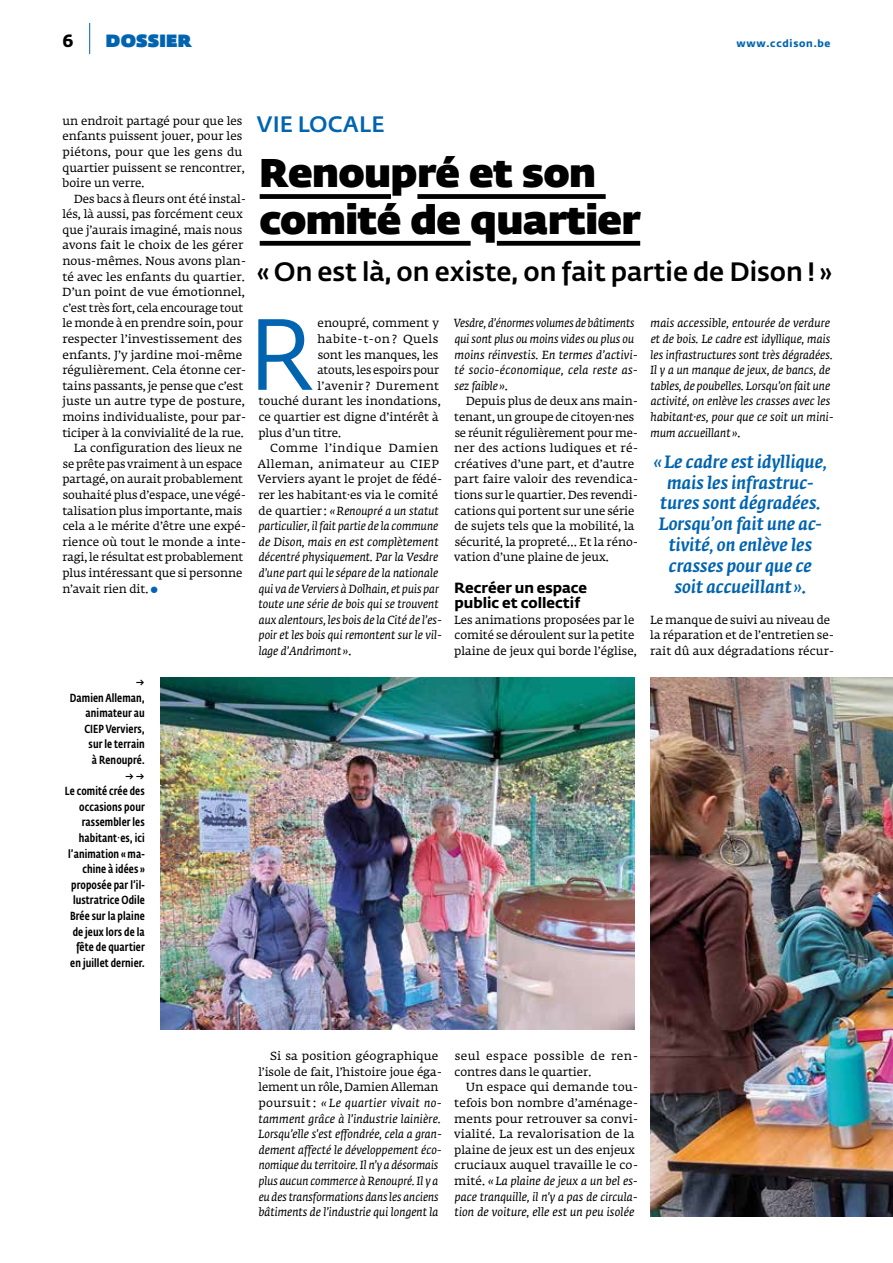
<style>
.page{position:relative;width:893px;height:1263px;background:#fff}
.page>*{position:absolute;margin:0;border:0;box-sizing:border-box;transform-origin:0 0}
.t1{font:99.9px "Fedra Sans Alt Std";color:#0064b0}
.t2{font:800 39.75px/46.8px "Fedra Sans Dis Std";color:#000}
.t3{font:500 26.25px "Fedra Sans Std";color:#000}
.t4{font:500 22.2px "Fedra Sans Alt Std";letter-spacing:.01em;color:#0064b0}
.t5{font:italic 500 17.7px/20.9px "Fedra Serif A Std";color:#0064b0;text-align:center}
.t6{font:900 17.7px "Fedra Sans Dis Std";letter-spacing:.05em;color:#0064b0}
.t7{font:700 17.7px "Fedra Sans Std";color:#000}
.t8{font:700 14.7px/15.6px "Fedra Sans Std";color:#000}
.t9{font:11.7px/15.6px "Fedra Serif A Std";color:#000}
.t10{font:italic 11.7px/15.6px "Fedra Serif A Std";color:#000}
.t11{font:500 11.7px/15.6px "Fedra Sans Cond Std";letter-spacing:.01em;color:#000;text-align:right}
.t12{font:11.7px/15.6px "Fedra Serif A Std";letter-spacing:.035em;color:#000}
.t13{font:11.7px "Fedra Serif A Std";letter-spacing:.03em;color:#000}
.t14{font:11.7px "Fedra Serif A Std";letter-spacing:.05em;color:#000}
.t15{font:11.7px "Fedra Serif A Std";letter-spacing:.04em;color:#000}
.t16{font:600 11.7px "Fedra Sans Std";color:#000}
.t17{font:700 10.2px "Fedra Sans Std";letter-spacing:.07em;color:#0064b0}
.s1{color:#0064b0}
.s2{font-style:normal}
.s3{font-style:italic}
</style>
<div class="page">
<div style="left:260px;top:194px;width:131px;height:5px;background:#000"></div>
<div style="left:417px;top:194px;width:189px;height:5px;background:#000"></div>
<div style="left:260px;top:241px;width:211px;height:5px;background:#000"></div>
<div style="left:497px;top:241px;width:143px;height:5px;background:#000"></div>
<img style="left:160px;top:678px;width:475px;height:351px">
<img style="left:650px;top:678px;width:243px;height:538px">
<hr style="left:89px;top:23px;width:1px;height:31px;background:#0064b0">
<h3 class="t7" style="left:62px;top:29px;width:12px">6</h3>
<h3 class="t6" style="left:106px;top:25px;width:87px">DOSSIER</h3>
<p class="t17" style="left:737px;top:37px;width:95px">www.ccdison.be</p>
<p class="t9" style="left:62px;top:114px;width:184px">un endroit partagé pour que les enfants puissent jouer, pour les piétons, pour que les gens du quartier puissent se rencontrer, boire un verre.</p>
<p class="t9" style="left:74px;top:192px;width:174px">Des bacs à fleurs ont été instal-</p>
<p class="t9" style="left:62px;top:207px;width:182px">lés, là aussi, pas forcément ceux</p>
<p class="t9" style="left:63px;top:223px;width:181px">que j’aurais imaginé, mais nous</p>
<p class="t9" style="left:62px;top:239px;width:182px">avons fait le choix de les gérer</p>
<p class="t9" style="left:62px;top:254px;width:185px">nous-mêmes. Nous avons plan-</p>
<p class="t9" style="left:62px;top:270px;width:184px">té avec les enfants du quartier.</p>
<p class="t9" style="left:62px;top:285px;width:184px">D’un point de vue émotionnel,</p>
<p class="t9" style="left:63px;top:301px;width:182px">c’est très fort, cela encourage tout</p>
<p class="t9" style="left:62px;top:316px;width:182px">le monde à en prendre soin, pour</p>
<p class="t9" style="left:62px;top:332px;width:181px">respecter l’investissement des</p>
<p class="t9" style="left:63px;top:348px;width:181px">enfants. J’y jardine moi-même</p>
<p class="t9" style="left:62px;top:363px;width:185px">régulièrement. Cela étonne cer-</p>
<p class="t9" style="left:62px;top:379px;width:182px">tains passants, je pense que c’est</p>
<p class="t9" style="left:62px;top:394px;width:184px">juste un autre type de posture,</p>
<p class="t9" style="left:62px;top:410px;width:185px">moins individualiste, pour par-</p>
<p class="t9" style="left:62px;top:426px;width:183px">ticiper à la convivialité de la rue.</p>
<p class="t9" style="left:74px;top:441px;width:170px">La configuration des lieux ne</p>
<p class="t9" style="left:63px;top:457px;width:181px">se prête pas vraiment à un espace</p>
<p class="t9" style="left:62px;top:472px;width:182px">partagé, on aurait probablement</p>
<p class="t9" style="left:63px;top:488px;width:185px">souhaité plus d’espace, une végé-</p>
<p class="t9" style="left:62px;top:504px;width:181px">talisation plus importante, mais</p>
<p class="t9" style="left:63px;top:519px;width:185px">cela a le mérite d’être une expé-</p>
<p class="t9" style="left:62px;top:535px;width:185px">rience où tout le monde a inte-</p>
<p class="t9" style="left:62px;top:550px;width:182px">ragi, le résultat est probablement</p>
<p class="t9" style="left:62px;top:566px;width:181px">plus intéressant que si personne</p>
<p class="t9" style="left:62px;top:582px;width:98px">n’avait rien dit.<span class="s1">●</span></p>
<p class="t16" style="left:137px;top:675px;width:10px">→</p>
<p class="t11" style="left:70px;top:690px;width:77px">Damien Alleman, animateur au<br>CIEP Verviers, sur le terrain<br>à Renoupré.</p>
<p class="t16" style="left:126px;top:768px;width:20px">→ →</p>
<p class="t11" style="left:65px;top:783px;width:82px">Le comité crée des occasions pour rassembler les habitant·es, ici l’animation « ma&shy;chine à idées » proposée par l’il&shy;lustratrice Odile<br>Brée sur la plaine de jeux lors de la fête de quartier en juillet dernier.</p>
<h3 class="t4" style="left:257px;top:110px;width:129px">VIE LOCALE</h3>
<h2 class="t2" style="left:260px;top:147px;width:382px">Renoupré et son comité de quartier</h2>
<h3 class="t3" style="left:257px;top:255px;width:577px">« On est là, on existe, on fait partie de Dison ! »</h3>
<h1 class="t1" style="left:247px;top:292px;width:72px">R</h1>
<p class="t9" style="left:318px;top:316px;width:123px">enoupré, comment y</p>
<p class="t10" style="left:454px;top:316px;width:186px">Vesdre, d’énormes volumes de bâtiments qui sont plus ou moins vides ou plus ou moins réinvestis. En termes d’activi&shy;té socio-économique, cela reste as&shy;sez faible »<span class="s2">.</span></p>
<p class="t9" style="left:454px;top:394px;width:186px;text-indent:12px">Depuis plus de deux ans main&shy;tenant, un groupe de citoyen·nes se réunit régulièrement pour me&shy;ner des actions ludiques et ré&shy;créatives d’une part, et d’autre part faire valoir des revendica&shy;tions sur le quartier. Des revendi&shy;cations qui portent sur une série de sujets tels que la mobilité, la sécurité, la propreté… Et la réno&shy;vation d’une plaine de jeux.</p>
<p class="t8" style="left:454px;top:579px;width:134px">Recréer un espace public et collectif</p>
<p class="t9" style="left:454px;top:613px;width:184px">Les animations proposées par le comité se déroulent sur la petite plaine de jeux qui borde l’église,</p>
<p class="t10" style="left:650px;top:316px;width:185px">mais accessible, entourée de verdure et de bois. Le cadre est idyllique, mais les infrastructures sont très dégradées.<br>Il y a un manque de jeux, de bancs, de tables, de poubelles. Lorsqu’on fait une activité, on enlève les crasses avec les habitant·es, pour que ce soit un mini&shy;mum accueillant »<span class="s2">.</span></p>
<h3 class="t5" style="left:654px;top:451px;width:175px">«Le cadre est idyllique, mais les infrastruc&shy;tures sont dégradées.<br>Lorsqu’on fait une ac&shy;tivité, on enlève les crasses pour que ce soit accueillant ».</h3>
<p class="t9" style="left:650px;top:613px;width:186px">Le manque de suivi au niveau de la réparation et de l’entretien se&shy;rait dû aux dégradations récur-</p>
<p class="t15" style="left:317px;top:331px;width:122px">habite-t-on ? Quels</p>
<p class="t9" style="left:318px;top:348px;width:122px">sont les manques, les</p>
<p class="t9" style="left:317px;top:363px;width:123px">atouts, les espoirs pour</p>
<p class="t12" style="left:317px;top:379px;width:123px">l’avenir ? Durement</p>
<p class="t9" style="left:258px;top:394px;width:184px">touché durant les inondations,</p>
<p class="t9" style="left:259px;top:410px;width:181px">ce quartier est digne d’intérêt à</p>
<p class="t9" style="left:258px;top:426px;width:84px">plus d’un titre.</p>
<p class="t14" style="left:270px;top:441px;width:170px">Comme l’indique Damien</p>
<p class="t13" style="left:258px;top:456px;width:183px">Alleman, animateur au CIEP</p>
<p class="t9" style="left:258px;top:472px;width:186px">Verviers ayant le projet de fédé-</p>
<p class="t9" style="left:258px;top:488px;width:181px">rer les habitant·es via le comité</p>
<p class="t10" style="left:259px;top:503px;width:182px"><span class="s2">de quartier :</span> «Renoupré a un statut</p>
<p class="t10" style="left:259px;top:518px;width:181px">particulier, il fait partie de la commune</p>
<p class="t10" style="left:259px;top:534px;width:182px">de Dison, mais en est complètement</p>
<p class="t10" style="left:259px;top:549px;width:181px">décentré physiquement. Par la Vesdre</p>
<p class="t10" style="left:259px;top:565px;width:181px">d’une part qui le sépare de la nationale</p>
<p class="t10" style="left:259px;top:581px;width:182px">qui va de Verviers à Dolhain, et puis par</p>
<p class="t10" style="left:259px;top:596px;width:182px">toute une série de bois qui se trouvent</p>
<p class="t10" style="left:259px;top:612px;width:185px">aux alentours, les bois de la Cité de l’es-</p>
<p class="t10" style="left:259px;top:627px;width:185px">poir et les bois qui remontent sur le vil-</p>
<p class="t10" style="left:259px;top:643px;width:94px">lage d’Andrimont »<span class="s2">.</span></p>
<p class="t10" style="left:258px;top:1048px;width:185px;text-indent:12px"><span class="s2">Si sa position géographique l’isole de fait, l’histoire joue éga&shy;lement un rôle, Damien Alleman poursuit :</span> « Le quartier vivait no&shy;tamment grâce à l’industrie lainière.<br>Lorsqu’elle s’est effondrée, cela a gran&shy;dement affecté le développement éco&shy;nomique du territoire. Il n’y a désormais plus aucun commerce à Renoupré. Il y a eu des transformations dans les anciens bâtiments de l’industrie qui longent la</p>
<p class="t12" style="left:455px;top:1049px;width:185px">seul espace possible de ren&shy;contres dans le quartier.</p>
<p class="t9" style="left:454px;top:1080px;width:186px;text-indent:12px">Un espace qui demande tou&shy;tefois bon nombre d’aménage&shy;ments pour retrouver sa convi&shy;vialité. La revalorisation de la plaine de jeux est un des enjeux cruciaux auquel travaille le co&shy;mité. <span class="s3">«La plaine de jeux a un bel es&shy;pace tranquille, il n’y a pas de circula&shy;tion de voiture, elle est un peu isolée</span></p>
</div>
